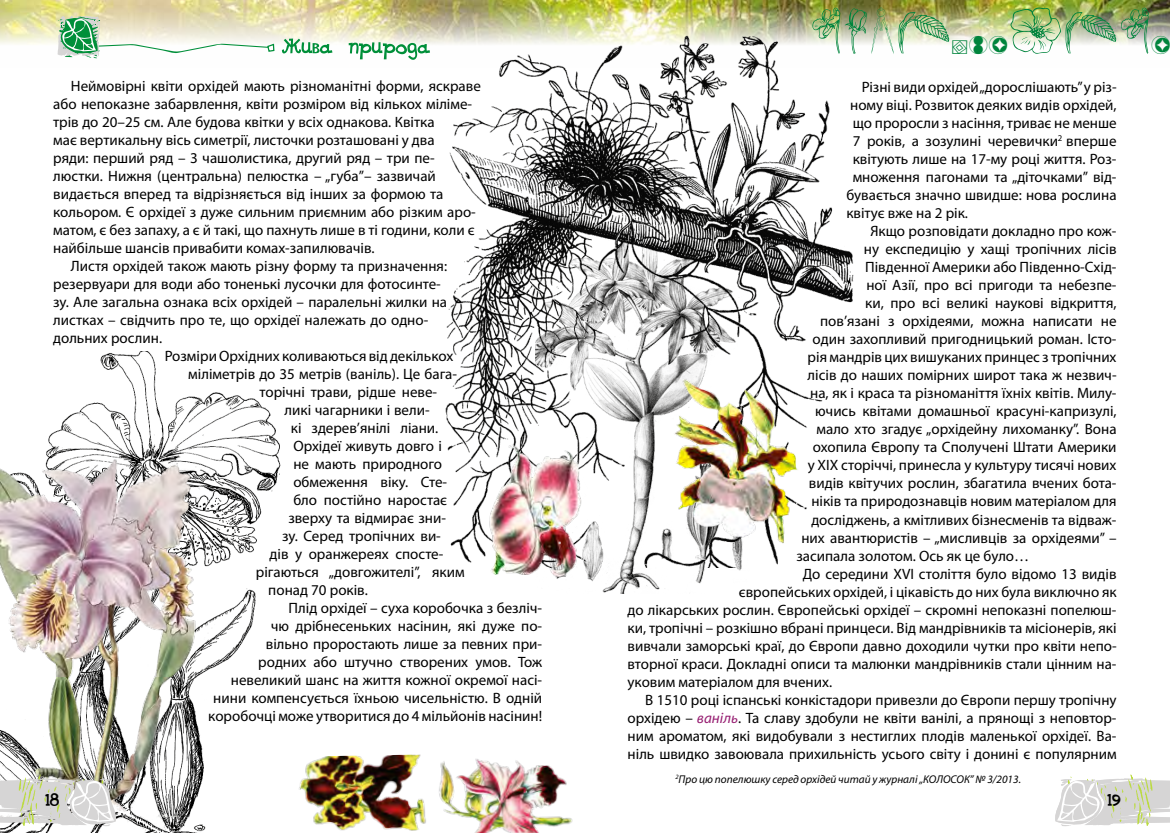
<style>
.page{position:relative;width:1170px;height:833px;background:#fff}
.page>*{position:absolute;margin:0;border:0;box-sizing:border-box;transform-origin:0 0}
.t1{font:57.5px "P22 Da Vinci Extras";color:#00843c}
.t2{font:22.5px "P22 Da Vinci Extras";color:#00843c}
.t3{font:17.5px "DS Goose";color:#000}
.t4{font:15px "Myriad Pro";color:#000}
.t5{font:italic 11.25px "Myriad Pro";color:#000}
.s1{font-style:italic;color:#961d71}
</style>
<div class="page">
<img style="left:606px;top:567px;width:136px;height:26px">
<img style="left:0;top:0;width:1169px;height:59px">
<img style="left:442px;top:34px;width:415px;height:533px">
<img style="left:673px;top:317px;width:149px;height:243px">
<img style="left:0;top:351px;width:281px;height:482px">
<img style="left:0;top:447px;width:206px;height:379px">
<svg style="left:282px;top:39px;width:148px;height:21px"></svg>
<svg style="left:57px;top:16px;width:218px;height:42px"></svg>
<img style="left:478px;top:435px;width:128px;height:158px">
<img style="left:299px;top:754px;width:274px;height:79px">
<svg style="left:1055px;top:774px;width:114px;height:52px"></svg>
<svg style="left:0;top:774px;width:117px;height:52px"></svg>
<h1 class="t1" style="left:810px;top:7px;width:599px">FHCJ</h1>
<h1 class="t1" style="left:1008px;top:7px;width:602px">GJF</h1>
<h2 class="t2" style="left:951px;top:35px;width:237px">LOU</h2>
<h2 class="t2" style="left:1150px;top:35px;width:217px">UL</h2>
<p class="t4" style="left:71px;top:77px;width:411px">Неймовірні квіти орхідей мають різноманітні форми, яскраве</p>
<p class="t4" style="left:53px;top:95px;width:420px">або непоказне забарвлення, квіти розміром від кількох міліме-</p>
<p class="t4" style="left:53px;top:113px;width:383px">трів до 20–25 см. Але будова квітки у всіх однакова. Квітка</p>
<p class="t4" style="left:53px;top:131px;width:383px">має вертикальну вісь симетрії, листочки розташовані у два</p>
<p class="t4" style="left:53px;top:149px;width:383px">ряди: перший ряд – 3 чашолистика, другий ряд – три пе-</p>
<p class="t4" style="left:53px;top:167px;width:384px">люстки. Нижня (центральна) пелюстка – „губа”– зазвичай</p>
<p class="t4" style="left:53px;top:185px;width:392px">видається вперед та відрізняється від інших за формою та</p>
<p class="t4" style="left:53px;top:203px;width:424px">кольором. Є орхідеї з дуже сильним приємним або різким аро-</p>
<p class="t4" style="left:53px;top:221px;width:423px">матом, є без запаху, а є й такі, що пахнуть лише в ті години, коли є</p>
<p class="t4" style="left:53px;top:239px;width:323px">найбільше шансів привабити комах-запилювачів.</p>
<p class="t4" style="left:71px;top:257px;width:378px">Листя орхідей також мають різну форму та призначення:</p>
<p class="t4" style="left:53px;top:275px;width:389px">резервуари для води або тоненькі лусочки для фотосинте-</p>
<p class="t4" style="left:53px;top:293px;width:395px">зу. Але загальна ознака всіх орхідей – паралельні жилки на</p>
<p class="t4" style="left:53px;top:311px;width:376px">листках – свідчить про те, що орхідеї належать до одно-</p>
<p class="t4" style="left:53px;top:329px;width:110px">дольних рослин.</p>
<p class="t4" style="left:165px;top:347px;width:290px">Розміри Орхідних коливаються від декількох</p>
<p class="t4" style="left:188px;top:365px;width:270px">міліметрів до 35 метрів (ваніль). Це бага-</p>
<p class="t4" style="left:259px;top:383px;width:179px">торічні трави, рідше неве-</p>
<p class="t4" style="left:284px;top:401px;width:146px">ликі чагарники і вели-</p>
<p class="t4" style="left:291px;top:419px;width:149px">кі здерев’янілі ліани.</p>
<p class="t4" style="left:293px;top:437px;width:150px">Орхідеї живуть довго і</p>
<p class="t4" style="left:293px;top:455px;width:150px">не мають природного</p>
<p class="t4" style="left:293px;top:473px;width:155px">обмеження віку. Сте-</p>
<p class="t4" style="left:293px;top:491px;width:155px">бло постійно наростає</p>
<p class="t4" style="left:288px;top:509px;width:159px">зверху та відмирає зни-</p>
<p class="t4" style="left:282px;top:527px;width:160px">зу. Серед тропічних ви-</p>
<p class="t4" style="left:269px;top:545px;width:175px">дів у оранжереях спосте-</p>
<p class="t4" style="left:256px;top:563px;width:210px">рігаються „довгожителі”, яким</p>
<p class="t4" style="left:268px;top:581px;width:101px">понад 70 років.</p>
<p class="t4" style="left:288px;top:599px;width:255px">Плід орхідеї – суха коробочка з безліч-</p>
<p class="t4" style="left:271px;top:617px;width:273px">чю дрібнесеньких насінин, які дуже по-</p>
<p class="t4" style="left:266px;top:635px;width:278px">вільно проростають лише за певних при-</p>
<p class="t4" style="left:258px;top:653px;width:285px">родних або штучно створених умов. Тож</p>
<p class="t4" style="left:231px;top:671px;width:313px">невеликий шанс на життя кожної окремої насі-</p>
<p class="t4" style="left:213px;top:689px;width:330px">нини компенсується їхньою чисельністю. В одній</p>
<p class="t4" style="left:208px;top:707px;width:335px">коробочці може утворитися до 4 мільйонів насінин!</p>
<p class="t4" style="left:861px;top:78px;width:256px">Різні види орхідей „дорослішають” у різ-</p>
<p class="t4" style="left:850px;top:96px;width:268px">ному віці. Розвиток деяких видів орхідей,</p>
<p class="t4" style="left:852px;top:114px;width:265px">що проросли з насіння, триває не менше</p>
<p class="t4" style="left:852px;top:132px;width:265px">7 років, а зозулині черевички<sup>2</sup> вперше</p>
<p class="t4" style="left:852px;top:150px;width:265px">квітують лише на 17-му році життя. Роз-</p>
<p class="t4" style="left:852px;top:168px;width:265px">множення пагонами та „діточками” від-</p>
<p class="t4" style="left:846px;top:186px;width:271px">бувається значно швидше: нова рослина</p>
<p class="t4" style="left:846px;top:204px;width:123px">квітує вже на 2 рік.</p>
<p class="t4" style="left:870px;top:222px;width:248px">Якщо розповідати докладно про кож-</p>
<p class="t4" style="left:863px;top:240px;width:254px">ну експедицію у хащі тропічних лісів</p>
<p class="t4" style="left:865px;top:258px;width:253px">Південної Америки або Південно-Схід-</p>
<p class="t4" style="left:866px;top:276px;width:252px">ної Азії, про всі пригоди та небезпе-</p>
<p class="t4" style="left:865px;top:294px;width:253px">ки, про всі великі наукові відкриття,</p>
<p class="t4" style="left:820px;top:312px;width:298px">пов’язані з орхідеями, можна написати не</p>
<p class="t4" style="left:812px;top:330px;width:305px">один захопливий пригодницький роман. Істо-</p>
<p class="t4" style="left:807px;top:348px;width:310px">рія мандрів цих вишуканих принцес з тропічних</p>
<p class="t4" style="left:807px;top:366px;width:310px">лісів до наших помірних широт така ж незвич-</p>
<p class="t4" style="left:810px;top:384px;width:308px">на, як і краса та різноманіття їхніх квітів. Милу-</p>
<p class="t4" style="left:815px;top:402px;width:303px">ючись квітами домашньої красуні-капризулі,</p>
<p class="t4" style="left:816px;top:420px;width:302px">мало хто згадує „орхідейну лихоманку”. Вона</p>
<p class="t4" style="left:812px;top:438px;width:305px">охопила Європу та Сполучені Штати Америки</p>
<p class="t4" style="left:807px;top:456px;width:310px">у ХІХ сторіччі, принесла у культуру тисячі нових</p>
<p class="t4" style="left:808px;top:474px;width:309px">видів квітучих рослин, збагатила вчених бота-</p>
<p class="t4" style="left:811px;top:492px;width:306px">ніків та природознавців новим матеріалом для</p>
<p class="t4" style="left:811px;top:510px;width:306px">досліджень, а кмітливих бізнесменів та відваж-</p>
<p class="t4" style="left:801px;top:528px;width:317px">них авантюристів – „мисливців за орхідеями” –</p>
<p class="t4" style="left:796px;top:546px;width:234px">засипала золотом. Ось як це було…</p>
<p class="t4" style="left:802px;top:564px;width:315px">До середини XVI століття було відомо 13 видів</p>
<p class="t4" style="left:738px;top:582px;width:379px">європейських орхідей, і цікавість до них була виключно як</p>
<p class="t4" style="left:627px;top:600px;width:490px">до лікарських рослин. Європейські орхідеї – скромні непоказні попелюш-</p>
<p class="t4" style="left:627px;top:618px;width:490px">ки, тропічні – розкішно вбрані принцеси. Від мандрівників та місіонерів, які</p>
<p class="t4" style="left:627px;top:636px;width:490px">вивчали заморські краї, до Європи давно доходили чутки про квіти непо-</p>
<p class="t4" style="left:627px;top:654px;width:490px">вторної краси. Докладні описи та малюнки мандрівників стали цінним на-</p>
<p class="t4" style="left:627px;top:672px;width:206px">уковим матеріалом для вчених.</p>
<p class="t4" style="left:645px;top:690px;width:472px">В 1510 році іспанські конкістадори привезли до Європи першу тропічну</p>
<p class="t4" style="left:627px;top:708px;width:490px">орхідею – <span class="s1">ваніль</span>. Та славу здобули не квіти ванілі, а прянощі з неповтор-</p>
<p class="t4" style="left:627px;top:726px;width:490px">ним ароматом, які видобували з нестиглих плодів маленької орхідеї. Ва-</p>
<p class="t4" style="left:627px;top:744px;width:490px">ніль швидко завоювала прихильність усього світу і донині є популярним</p>
<p class="t5" style="left:675px;top:772px;width:347px"><sup>2</sup>Про цю попелюшку серед орхідей читай у журналі „КОЛОСОК” № 3/2013.</p>
<p class="t3" style="left:45px;top:789px;width:16px">18</p>
<p class="t3" style="left:1107px;top:789px;width:15px">19</p>
</div>
